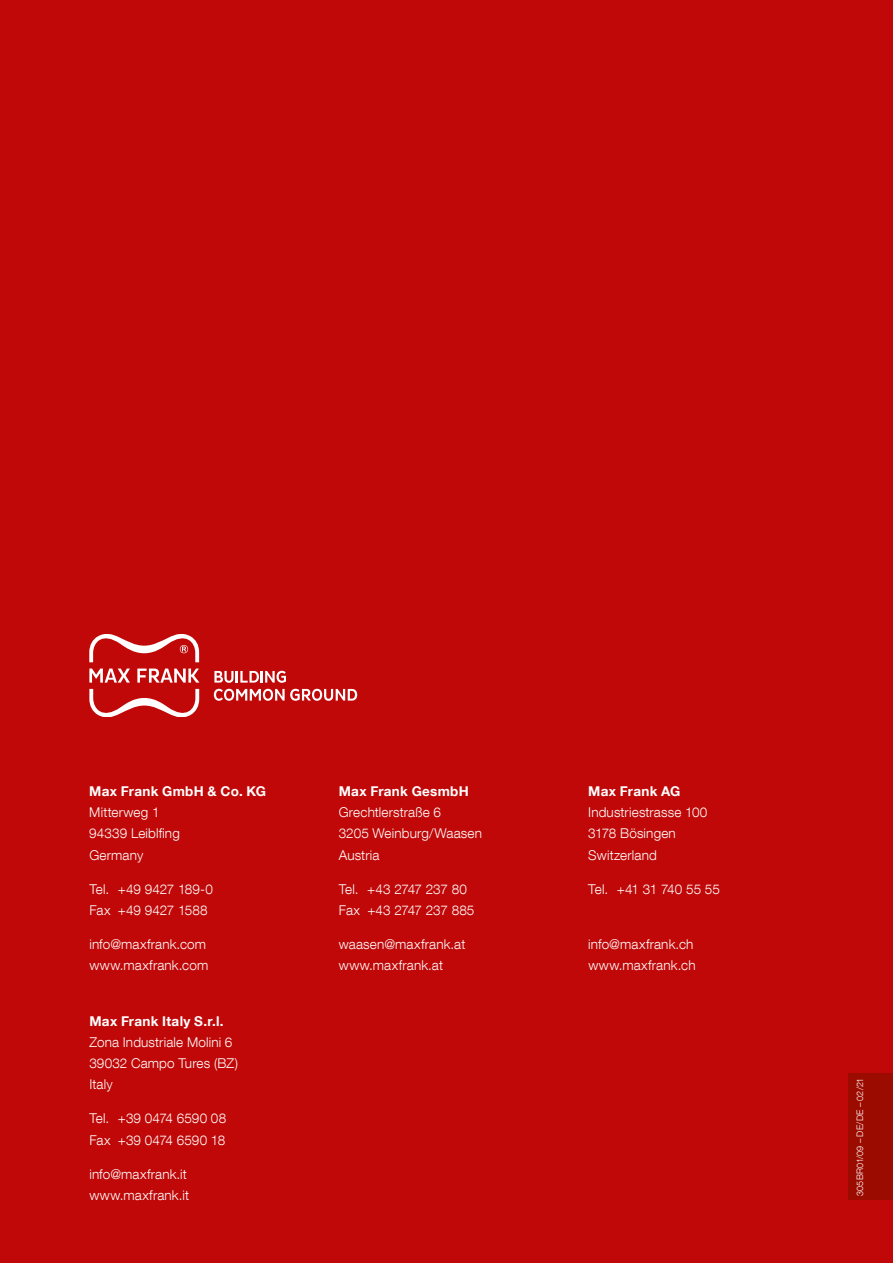
<style>
.page{position:relative;width:893px;height:1263px;background:#c00808}
.page>*{position:absolute;margin:0;border:0;box-sizing:border-box;transform-origin:0 0}
.t1{font:300 13.5px/21.3px "Helvetica Neue LT Com";letter-spacing:.01em;color:#fff}
.t2{font:700 13.5px "Helvetica Neue LT Com";letter-spacing:.02em;color:#fff}
.t3{font:300 13.5px "Helvetica Neue LT Com";letter-spacing:-.01em;color:#fff}
.t4{font:300 13.5px "Helvetica Neue LT Com";letter-spacing:-.025em;color:#fff}
.t5{font:300 13.5px "Helvetica Neue LT Com";letter-spacing:-.015em;color:#fff}
.t6{font:300 9px "Helvetica Neue LT Com";letter-spacing:.015em;color:#fff}
</style>
<div class="page">
<div style="left:848px;top:1073px;width:45px;height:127px;background:#9c0b00"></div>
<svg style="left:89px;top:689px;width:110px;height:28px"></svg>
<svg style="left:89px;top:634px;width:110px;height:28px"></svg>
<svg style="left:89px;top:668px;width:41px;height:15px"></svg>
<svg style="left:137px;top:668px;width:62px;height:15px"></svg>
<svg style="left:214px;top:671px;width:72px;height:12px"></svg>
<svg style="left:214px;top:689px;width:143px;height:12px"></svg>
<p class="t2" style="left:89px;top:782px;width:178px">Max Frank GmbH &amp; Co. KG</p>
<p class="t2" style="left:339px;top:782px;width:132px">Max Frank GesmbH</p>
<p class="t2" style="left:588px;top:782px;width:94px">Max Frank AG</p>
<p class="t1" style="left:89px;top:801px;width:72px">Mitterweg 1</p>
<p class="t1" style="left:339px;top:801px;width:104px">Grechtlerstraße 6</p>
<p class="t1" style="left:588px;top:801px;width:121px">Industriestrasse 100</p>
<p class="t1" style="left:89px;top:823px;width:92px">94339 Leiblfing</p>
<p class="t1" style="left:339px;top:823px;width:145px">3205 Weinburg/Waasen</p>
<p class="t1" style="left:588px;top:823px;width:89px">3178 Bösingen</p>
<p class="t1" style="left:89px;top:844px;width:55px">Germany</p>
<p class="t1" style="left:339px;top:844px;width:42px">Austria</p>
<p class="t1" style="left:588px;top:844px;width:70px">Switzerland</p>
<p class="t3" style="left:89px;top:881px;width:125px">Tel. +49 9427 189-0</p>
<p class="t4" style="left:339px;top:881px;width:130px">Tel. +43 2747 237 80</p>
<p class="t5" style="left:588px;top:881px;width:133px">Tel. +41 31 740 55 55</p>
<p class="t1" style="left:89px;top:899px;width:120px">Fax +49 9427 1588</p>
<p class="t1" style="left:339px;top:899px;width:137px">Fax +43 2747 237 885</p>
<p class="t1" style="left:89px;top:933px;width:118px">info@maxfrank.com</p>
<p class="t1" style="left:339px;top:933px;width:128px">waasen@maxfrank.at</p>
<p class="t1" style="left:588px;top:933px;width:107px">info@maxfrank.ch</p>
<p class="t1" style="left:89px;top:954px;width:120px">www.maxfrank.com</p>
<p class="t1" style="left:339px;top:954px;width:106px">www.maxfrank.at</p>
<p class="t1" style="left:588px;top:954px;width:109px">www.maxfrank.ch</p>
<p class="t2" style="left:89px;top:1012px;width:136px">Max Frank Italy S.r.l.</p>
<p class="t1" style="left:89px;top:1031px;width:150px">Zona Industriale Molini 6<br>39032 Campo Tures (BZ)<br>Italy</p>
<p class="t1" style="left:89px;top:1107px;width:138px">Tel. +39 0474 6590 08<br>Fax +39 0474 6590 18</p>
<p class="t1" style="left:89px;top:1163px;width:101px">info@maxfrank.it www.maxfrank.it</p>
<p class="t6" style="left:854px;top:1196px;width:120px;rotate:-90deg">305BR01/09 – DE/DE – 02/21</p>
</div>
